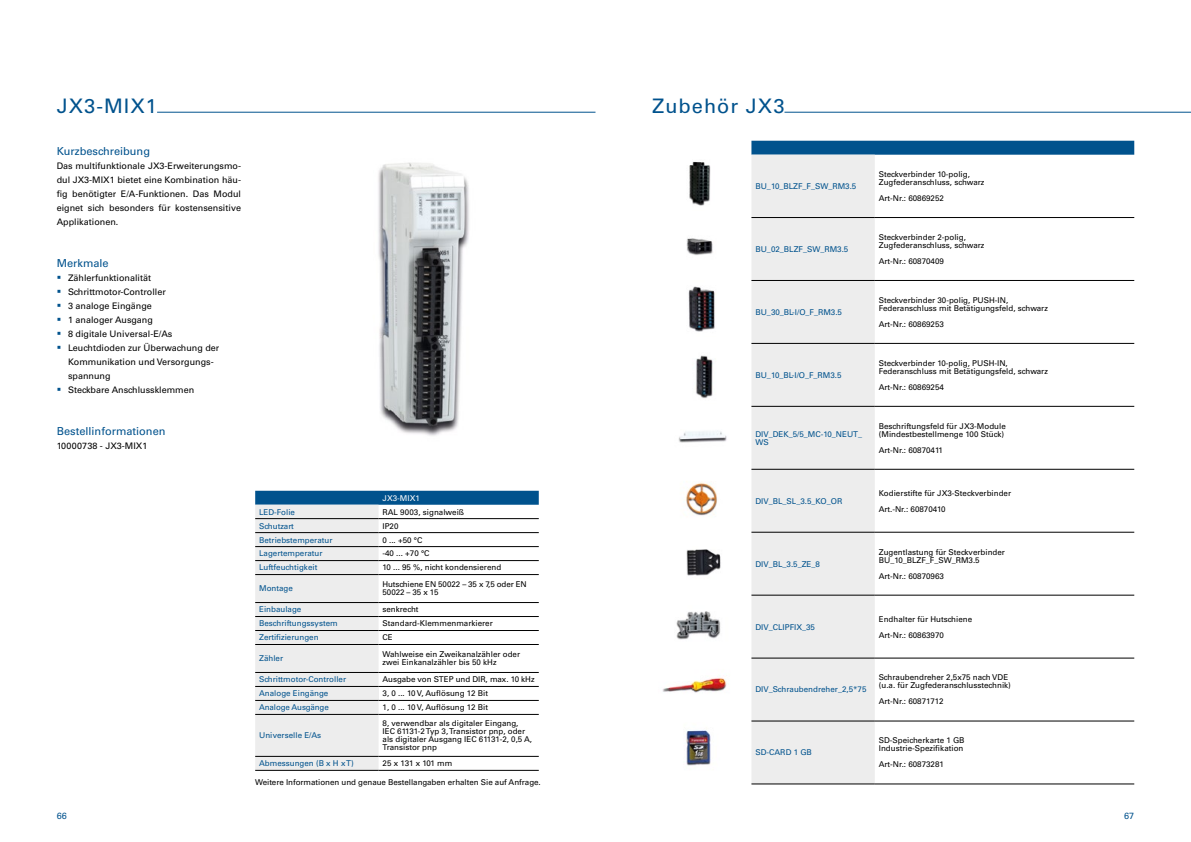
<style>
.page{position:relative;width:1191px;height:842px;background:#fff}
.page>*{position:absolute;margin:0;border:0;box-sizing:border-box;transform-origin:0 0}
.t1{font:20px "Univers LT Std";letter-spacing:.05em;color:#00528d}
.t2{font:11px "Univers LT Std";color:#00528d}
.t3{font:9px/14px "Univers LT Std";color:#000;text-align:justify}
.t4{font:9px "Univers LT Std";color:#00528d}
.t5{font:8px/8px "Univers LT Std";color:#000}
.t6{font:8px/8px "Univers LT Std";color:#00528d}
.t7{font:8px "Univers LT Std";color:#fff}
</style>
<div class="page">
<svg style="left:751px;top:141px;width:383px;height:14px;background:#06568f"></svg>
<div style="left:751px;top:155px;width:123px;height:629px;background:#ededed"></div>
<hr style="left:751px;top:217px;width:123px;height:1px;background:#000">
<hr style="left:874px;top:217px;width:260px;height:1px;background:#000">
<hr style="left:751px;top:280px;width:123px;height:1px;background:#000">
<hr style="left:874px;top:280px;width:260px;height:1px;background:#000">
<hr style="left:751px;top:343px;width:123px;height:1px;background:#000">
<hr style="left:874px;top:343px;width:260px;height:1px;background:#000">
<hr style="left:751px;top:406px;width:123px;height:1px;background:#000">
<hr style="left:874px;top:406px;width:260px;height:1px;background:#000">
<hr style="left:751px;top:469px;width:123px;height:1px;background:#000">
<hr style="left:874px;top:469px;width:260px;height:1px;background:#000">
<hr style="left:751px;top:532px;width:123px;height:1px;background:#000">
<hr style="left:874px;top:532px;width:260px;height:1px;background:#000">
<hr style="left:751px;top:595px;width:123px;height:1px;background:#000">
<hr style="left:874px;top:595px;width:260px;height:1px;background:#000">
<hr style="left:751px;top:658px;width:123px;height:1px;background:#000">
<hr style="left:874px;top:658px;width:260px;height:1px;background:#000">
<hr style="left:751px;top:721px;width:123px;height:1px;background:#000">
<hr style="left:874px;top:721px;width:260px;height:1px;background:#000">
<hr style="left:751px;top:784px;width:123px;height:1px;background:#000">
<hr style="left:874px;top:784px;width:260px;height:1px;background:#000">
<img style="left:696px;top:355px;width:17px;height:43px">
<img style="left:678px;top:430px;width:49px;height:13px">
<img style="left:688px;top:286px;width:27px;height:46px">
<img style="left:689px;top:161px;width:22px;height:45px">
<img style="left:686px;top:238px;width:27px;height:17px">
<hr style="left:784px;top:112px;width:407px;height:1px;background:#00528d">
<img style="left:686px;top:549px;width:35px;height:27px">
<img style="left:676px;top:611px;width:45px;height:29px">
<img style="left:686px;top:730px;width:25px;height:36px">
<img style="left:662px;top:678px;width:65px;height:15px">
<img style="left:685px;top:482px;width:32px;height:34px">
<hr style="left:157px;top:112px;width:438px;height:1px;background:#00528d">
<img style="left:378px;top:162px;width:91px;height:274px">
<svg style="left:255px;top:491px;width:284px;height:279px"></svg>
<div style="left:255px;top:686px;width:123px;height:14px;background:#ededed"></div>
<hr style="left:255px;top:518px;width:123px;height:1px;background:#000">
<hr style="left:378px;top:518px;width:161px;height:1px;background:#000">
<hr style="left:255px;top:532px;width:123px;height:1px;background:#000">
<hr style="left:378px;top:532px;width:161px;height:1px;background:#000">
<hr style="left:255px;top:546px;width:123px;height:1px;background:#000">
<hr style="left:378px;top:546px;width:161px;height:1px;background:#000">
<hr style="left:255px;top:560px;width:123px;height:1px;background:#000">
<hr style="left:378px;top:560px;width:161px;height:1px;background:#000">
<hr style="left:255px;top:574px;width:123px;height:1px;background:#000">
<hr style="left:378px;top:574px;width:161px;height:1px;background:#000">
<hr style="left:255px;top:602px;width:123px;height:1px;background:#000">
<hr style="left:378px;top:602px;width:161px;height:1px;background:#000">
<hr style="left:255px;top:616px;width:123px;height:1px;background:#000">
<hr style="left:378px;top:616px;width:161px;height:1px;background:#000">
<hr style="left:255px;top:630px;width:123px;height:1px;background:#000">
<hr style="left:378px;top:630px;width:161px;height:1px;background:#000">
<hr style="left:255px;top:644px;width:123px;height:1px;background:#000">
<hr style="left:255px;top:672px;width:123px;height:1px;background:#000">
<hr style="left:255px;top:686px;width:123px;height:1px;background:#000">
<hr style="left:255px;top:700px;width:123px;height:1px;background:#000">
<hr style="left:378px;top:700px;width:161px;height:1px;background:#000">
<hr style="left:255px;top:714px;width:123px;height:1px;background:#000">
<hr style="left:378px;top:714px;width:161px;height:1px;background:#000">
<hr style="left:255px;top:756px;width:123px;height:1px;background:#000">
<hr style="left:378px;top:756px;width:161px;height:1px;background:#000">
<hr style="left:255px;top:770px;width:123px;height:1px;background:#000">
<hr style="left:378px;top:770px;width:161px;height:1px;background:#000">
<hr style="left:378px;top:644px;width:161px;height:1px;background:#000">
<hr style="left:378px;top:672px;width:161px;height:1px;background:#000">
<hr style="left:378px;top:686px;width:161px;height:1px;background:#000">
<h1 class="t1" style="left:57px;top:94px;width:102px">JX3-MIX1</h1>
<h2 class="t2" style="left:57px;top:144px;width:95px">Kurzbeschreibung</h2>
<p class="t3" style="left:57px;top:159px;width:186px">Das multifunktionale JX3-Erweiterungsmo&shy;dul JX3-MIX1 bietet eine Kombination häu&shy;fig benötigter E/A-Funktionen. Das Modul eignet sich besonders für kostensensitive Applikationen.</p>
<h2 class="t2" style="left:57px;top:256px;width:53px">Merkmale</h2>
<p class="t3" style="left:68px;top:271px;width:153px;text-align:left">Zählerfunktionalität<br>Schrittmotor-Controller<br>3 analoge Eingänge<br>1 analoger Ausgang<br>8 digitale Universal-E/As<br>Leuchtdioden zur Überwachung der<br>Kommunikation und Versorgungs&shy;spannung<br>Steckbare Anschlussklemmen</p>
<h2 class="t2" style="left:57px;top:424px;width:110px">Bestellinformationen</h2>
<p class="t3" style="left:57px;top:439px;width:92px">10000738 - JX3-MIX1</p>
<p class="t7" style="left:382px;top:493px;width:39px">JX3-MIX1</p>
<p class="t6" style="left:259px;top:508px;width:37px">LED-Folie</p>
<p class="t5" style="left:382px;top:508px;width:83px">RAL 9003, signalweiß</p>
<p class="t6" style="left:259px;top:522px;width:36px">Schutzart</p>
<p class="t5" style="left:382px;top:522px;width:18px">IP20</p>
<p class="t6" style="left:259px;top:536px;width:75px">Betriebstemperatur</p>
<p class="t5" style="left:382px;top:536px;width:41px">0 ... +50 °C</p>
<p class="t6" style="left:259px;top:550px;width:65px">Lagertemperatur</p>
<p class="t5" style="left:382px;top:550px;width:49px">-40 ... +70 °C</p>
<p class="t6" style="left:259px;top:564px;width:60px">Luftfeuchtigkeit</p>
<p class="t5" style="left:382px;top:564px;width:120px">10 ... 95 %, nicht kondensierend</p>
<p class="t6" style="left:259px;top:585px;width:35px">Montage</p>
<p class="t5" style="left:382px;top:581px;width:146px">Hutschiene EN 50022 – 35 x 7,5 oder EN<br>50022 – 35 x 15</p>
<p class="t6" style="left:259px;top:606px;width:44px">Einbaulage</p>
<p class="t5" style="left:382px;top:606px;width:38px">senkrecht</p>
<p class="t6" style="left:259px;top:620px;width:80px">Beschriftungssystem</p>
<p class="t5" style="left:382px;top:620px;width:112px">Standard-Klemmenmarkierer</p>
<p class="t6" style="left:259px;top:634px;width:61px">Zertifizierungen</p>
<p class="t5" style="left:382px;top:634px;width:12px">CE</p>
<p class="t6" style="left:259px;top:655px;width:26px">Zähler</p>
<p class="t5" style="left:382px;top:651px;width:139px">Wahlweise ein Zweikanalzähler oder zwei Einkanalzähler bis 50 kHz</p>
<p class="t6" style="left:259px;top:675px;width:88px">Schrittmotor-Controller</p>
<p class="t5" style="left:382px;top:675px;width:153px">Ausgabe von STEP und DIR, max. 10 kHz</p>
<p class="t6" style="left:259px;top:689px;width:71px">Analoge Eingänge</p>
<p class="t5" style="left:382px;top:689px;width:107px">3, 0 ... 10 V, Auflösung 12 Bit</p>
<p class="t6" style="left:259px;top:703px;width:71px">Analoge Ausgänge</p>
<p class="t5" style="left:382px;top:703px;width:107px">1, 0 ... 10 V, Auflösung 12 Bit</p>
<p class="t6" style="left:259px;top:731px;width:64px">Universelle E/As</p>
<p class="t5" style="left:382px;top:719px;width:151px">8, verwendbar als digitaler Eingang, IEC 61131-2 Typ 3, Transistor pnp, oder als digitaler Ausgang IEC 61131-2, 0,5 A, Transistor pnp</p>
<p class="t6" style="left:259px;top:759px;width:96px">Abmessungen (B x H x T)</p>
<p class="t5" style="left:382px;top:759px;width:71px">25 x 131 x 101 mm</p>
<p class="t5" style="left:255px;top:778px;width:287px">Weitere Informationen und genaue Bestellangaben erhalten Sie auf Anfrage.</p>
<h1 class="t1" style="left:652px;top:94px;width:134px">Zubehör JX3</h1>
<p class="t6" style="left:755px;top:182px;width:102px">BU_10_BLZF_F_SW_RM3.5</p>
<p class="t6" style="left:755px;top:245px;width:94px">BU_02_BLZF_SW_RM3.5</p>
<p class="t5" style="left:878px;top:170px;width:107px">Steckverbinder 10-polig,<br>Zugfederanschluss, schwarz</p>
<p class="t5" style="left:878px;top:194px;width:67px">Art-Nr.: 60869252</p>
<p class="t5" style="left:878px;top:233px;width:107px">Steckverbinder 2-polig,<br>Zugfederanschluss, schwarz</p>
<p class="t5" style="left:878px;top:257px;width:67px">Art-Nr.: 60870409</p>
<p class="t6" style="left:755px;top:308px;width:88px">BU_30_BL-I/O_F_RM3.5</p>
<p class="t5" style="left:878px;top:296px;width:171px">Steckverbinder 30-polig, PUSH-IN,<br>Federanschluss mit Betätigungsfeld, schwarz</p>
<p class="t5" style="left:878px;top:320px;width:67px">Art-Nr.: 60869253</p>
<p class="t6" style="left:755px;top:371px;width:88px">BU_10_BL-I/O_F_RM3.5</p>
<p class="t5" style="left:878px;top:359px;width:171px">Steckverbinder 10-polig, PUSH-IN,<br>Federanschluss mit Betätigungsfeld, schwarz</p>
<p class="t5" style="left:878px;top:383px;width:67px">Art-Nr.: 60869254</p>
<p class="t6" style="left:755px;top:430px;width:108px">DIV_DEK_5/5_MC-10_NEUT_<br>WS</p>
<p class="t5" style="left:878px;top:422px;width:128px">Beschriftungsfeld für JX3-Module (Mindestbestellmenge 100 Stück)</p>
<p class="t5" style="left:878px;top:446px;width:66px">Art-Nr.: 60870411</p>
<p class="t6" style="left:755px;top:497px;width:88px">DIV_BL_SL_3.5_KO_OR</p>
<p class="t5" style="left:878px;top:485px;width:134px;line-height:16px">Kodierstifte für JX3-Steckverbinder<br>Art.-Nr.: 60870410</p>
<p class="t6" style="left:755px;top:560px;width:66px">DIV_BL_3.5_ZE_8</p>
<p class="t5" style="left:878px;top:548px;width:128px">Zugentlastung für Steckverbinder<br>BU_10_BLZF_F_SW_RM3.5</p>
<p class="t5" style="left:878px;top:572px;width:67px">Art-Nr.: 60870963</p>
<p class="t6" style="left:755px;top:623px;width:61px">DIV_CLIPFIX_35</p>
<p class="t5" style="left:878px;top:611px;width:95px;line-height:16px">Endhalter für Hutschiene<br>Art-Nr.: 60863970</p>
<p class="t6" style="left:755px;top:686px;width:113px">DIV_Schraubendreher_2,5*75</p>
<p class="t5" style="left:878px;top:674px;width:134px">Schraubendreher 2,5x75 nach VDE (u.a. für Zugfederanschlusstechnik)</p>
<p class="t5" style="left:878px;top:698px;width:66px">Art-Nr.: 60871712</p>
<p class="t6" style="left:755px;top:749px;width:58px">SD-CARD 1 GB</p>
<p class="t5" style="left:878px;top:737px;width:87px">SD-Speicherkarte 1 GB<br>Industrie-Spezifikation</p>
<p class="t5" style="left:878px;top:761px;width:67px">Art-Nr.: 60873281</p>
<p class="t4" style="left:57px;top:811px;width:12px">66</p>
<p class="t4" style="left:1124px;top:811px;width:12px">67</p>
</div>
